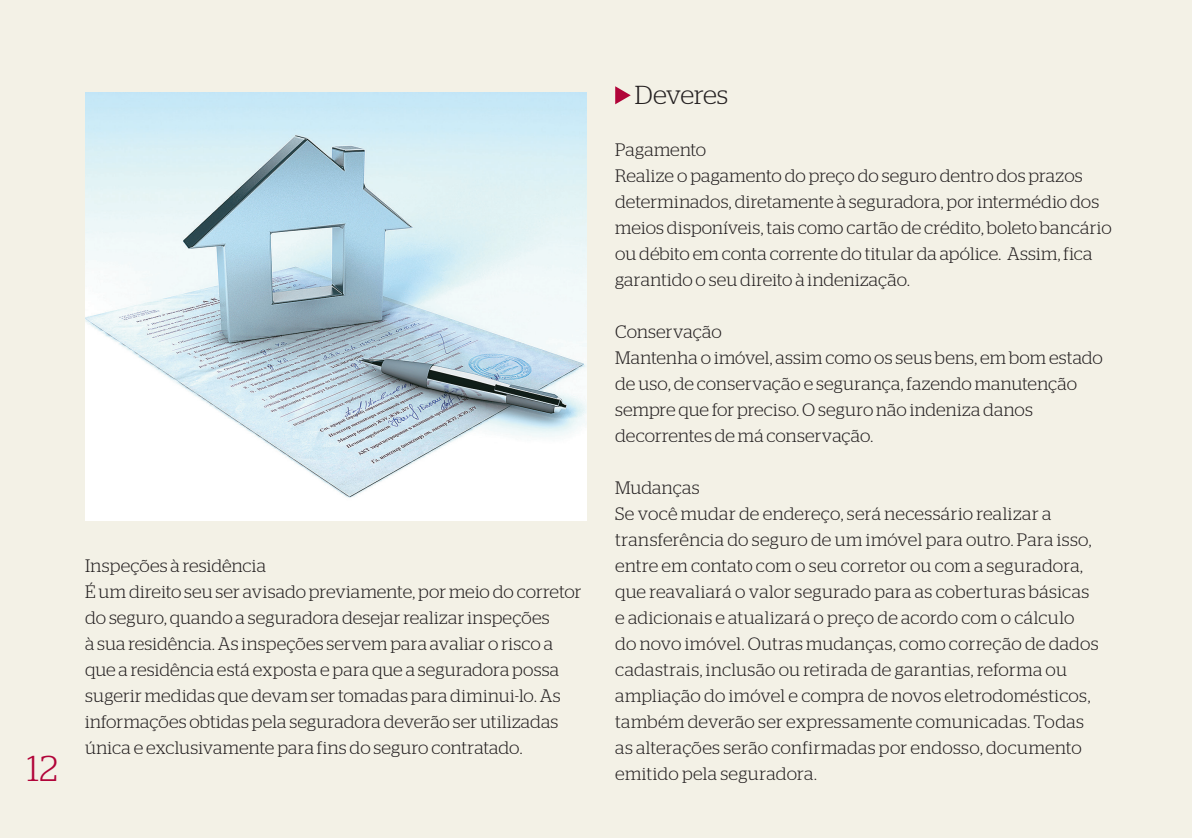
<style>
.page{position:relative;width:1192px;height:838px;background:#f3f1e6}
.page>*{position:absolute;margin:0;border:0;box-sizing:border-box;transform-origin:0 0}
.t1{font:300 36px "Stag";color:#b10439}
.t2{font:300 26px "Stag";letter-spacing:-.015em;color:#231f20}
.t3{font:300 18px/26px "Stag";letter-spacing:.01em;color:#231f20}
</style>
<div class="page">
<svg style="left:615px;top:86px;width:16px;height:18px"></svg>
<img style="left:85px;top:92px;width:502px;height:428px">
<h1 class="t1" style="left:27px;top:748px;width:32px">12</h1>
<p class="t3" style="left:85px;top:553px;width:498px">Inspeções à residência<br>É um direito seu ser avisado previamente, por meio do corretor do seguro, quando a seguradora desejar realizar inspeções<br>à sua residência. As inspeções servem para avaliar o risco a que a residência está exposta e para que a seguradora possa sugerir medidas que devam ser tomadas para diminui-lo. As informações obtidas pela seguradora deverão ser utilizadas única e exclusivamente para fins do seguro contratado.</p>
<h2 class="t2" style="left:635px;top:81px;width:95px">Deveres</h2>
<p class="t3" style="left:615px;top:137px;width:498px">Pagamento<br>Realize o pagamento do preço do seguro dentro dos prazos determinados, diretamente à seguradora, por intermédio dos meios disponíveis, tais como cartão de crédito, boleto bancário ou débito em conta corrente do titular da apólice. Assim, fica garantido o seu direito à indenização.</p>
<p class="t3" style="left:615px;top:319px;width:489px">Conservação<br>Mantenha o imóvel, assim como os seus bens, em bom estado de uso, de conservação e segurança, fazendo manutenção sempre que for preciso. O seguro não indeniza danos decorrentes de má conservação.</p>
<p class="t3" style="left:615px;top:475px;width:485px">Mudanças<br>Se você mudar de endereço, será necessário realizar a transferência do seguro de um imóvel para outro. Para isso, entre em contato com o seu corretor ou com a seguradora, que reavaliará o valor segurado para as coberturas básicas e adicionais e atualizará o preço de acordo com o cálculo do novo imóvel. Outras mudanças, como correção de dados cadastrais, inclusão ou retirada de garantias, reforma ou ampliação do imóvel e compra de novos eletrodomésticos, também deverão ser expressamente comunicadas. Todas as alterações serão confirmadas por endosso, documento emitido pela seguradora.</p>
</div>
